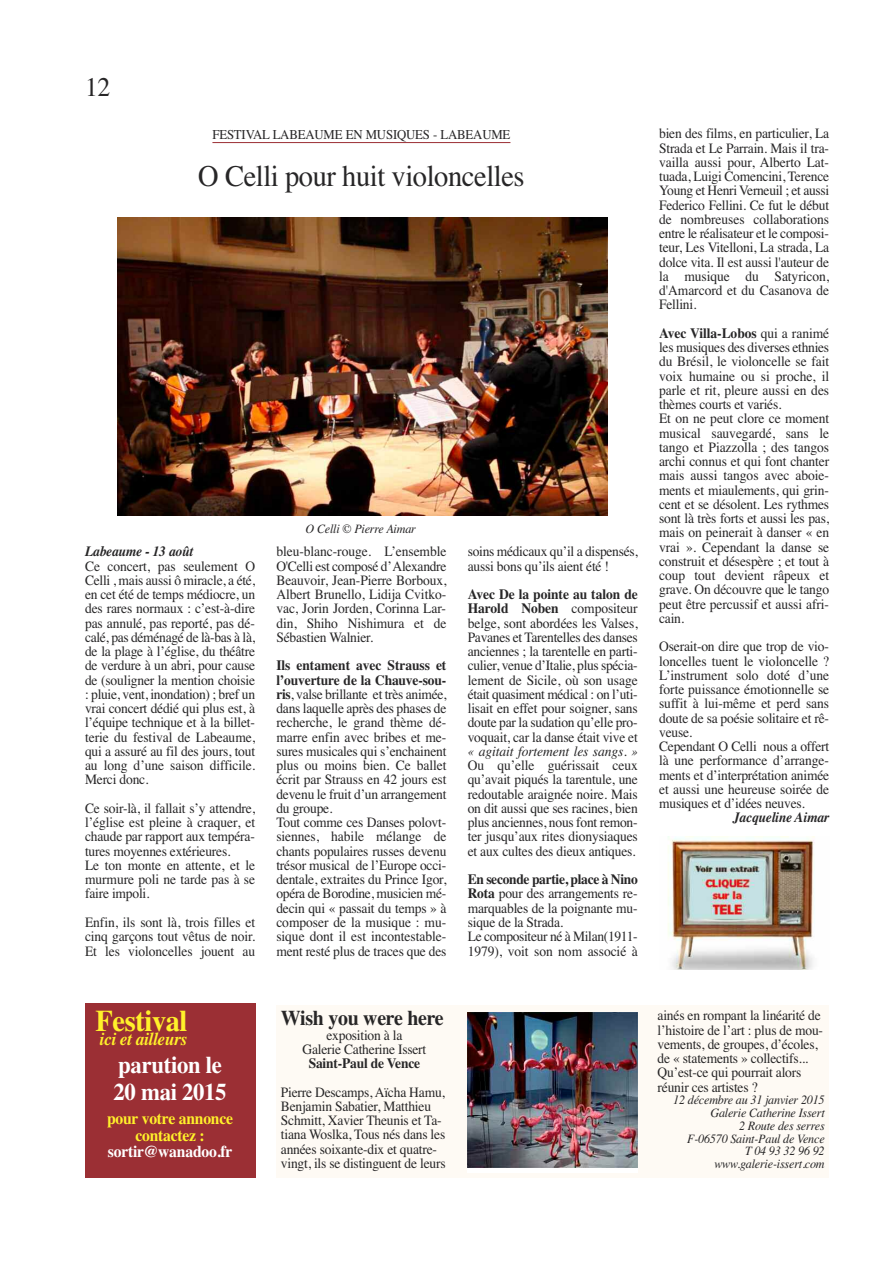
<style>
.page{position:relative;width:893px;height:1263px;background:#fff}
.page>*{position:absolute;margin:0;border:0;box-sizing:border-box;transform-origin:0 0}
.t1{font:30px "Times";letter-spacing:-.015em;color:#272627;scale:.95 1}
.t2{font:700 30px "Times";letter-spacing:-.015em;color:#fff12a;scale:.95 1}
.t3{font:27px "Times";color:#272627;scale:.95 1}
.t4{font:700 24px/27px "Times";letter-spacing:-.015em;color:#fff;scale:.95 1}
.t5{font:700 21px "Times";letter-spacing:-.015em;color:#272627;scale:.95 1}
.t6{font:italic 700 18px "Times";letter-spacing:-.015em;color:#fff12a;scale:.95 1}
.t7{font:700 16.5px/16.5px "Times";letter-spacing:-.015em;color:#fff12a;text-align:center;scale:.95 1}
.t8{font:700 16.5px "Times";letter-spacing:-.015em;color:#fff;scale:.95 1}
.t9{font:14.25px/14.2px "Times";letter-spacing:-.015em;color:#272627;scale:.95 1}
.t10{font:italic 700 14.25px "Times";letter-spacing:-.015em;color:#272627;scale:.95 1}
.t11{font:italic 14.25px "Times";letter-spacing:-.005em;color:#272627;scale:.95 1}
.t12{font:700 14.25px "Times";letter-spacing:-.015em;color:#272627;scale:.95 1}
.t13{font:13.5px "Times";letter-spacing:-.015em;color:#272627;scale:.95 1}
.t14{font:italic 12.75px/12.8px "Times";letter-spacing:-.015em;color:#272627;text-align:right;scale:.95 1}
.s1{font-weight:700}
</style>
<div class="page">
<hr style="left:212px;top:142px;width:298px;height:1px;background:#9b2f34">
<img style="left:117px;top:218px;width:490px;height:297px">
<img style="left:668px;top:836px;width:147px;height:133px">
<div style="left:276px;top:1005px;width:553px;height:173px;background:#fefaf4"></div>
<div style="left:468px;top:1012px;width:170px;height:160px;background:linear-gradient(to right,#fff,#fff)"></div>
<img style="left:468px;top:1012px;width:170px;height:155px">
<div style="left:85px;top:1003px;width:170px;height:175px;background:#9b2f34"></div>
<h2 class="t3" style="left:85px;top:71px;width:28px">12</h2>
<p class="t13" style="left:212px;top:127px;width:315px">FESTIVAL LABEAUME EN MUSIQUES - LABEAUME</p>
<h1 class="t1" style="left:198px;top:158px;width:345px">O Celli pour huit violoncelles</h1>
<p class="t14" style="left:306px;top:522px;width:118px">O Celli © Pierre Aimar</p>
<p class="t10" style="left:85px;top:543px;width:115px">Labeaume - 13 août</p>
<p class="t9" style="left:85px;top:559px;width:181px;text-align:justify">Ce concert, pas seulement O Celli , mais aussi ô miracle, a été, en cet été de temps médiocre, un des rares normaux : c’est-à-dire pas annulé, pas reporté, pas dé&shy;calé, pas déménagé de là-bas à là, de la plage à l’église, du théâtre de verdure à un abri, pour cause de (souligner la mention choisie : pluie, vent, inondation) ; bref un vrai concert dédié qui plus est, à l’équipe technique et à la billet&shy;terie du festival de Labeaume, qui a assuré au fil des jours, tout au long d’une saison difficile.<br>Merci donc.</p>
<p class="t9" style="left:85px;top:801px;width:181px">Ce soir-là, il fallait s’y attendre, l’église est pleine à craquer, et chaude par rapport aux tempéra&shy;tures moyennes extérieures.<br>Le ton monte en attente, et le murmure poli ne tarde pas à se faire impoli.</p>
<p class="t9" style="left:85px;top:915px;width:181px;text-align:justify">Enfin, ils sont là, trois filles et cinq garçons tout vêtus de noir.<br>Et les violoncelles jouent au</p>
<p class="t9" style="left:276px;top:544px;width:181px;text-align:justify">bleu-blanc-rouge. L’ensemble O'Celli est composé d’Alexandre Beauvoir, Jean-Pierre Borboux, Albert Brunello, Lidija Cvitko&shy;vac, Jorin Jorden, Corinna Lar&shy;din, Shiho Nishimura et de Sébastien Walnier.</p>
<p class="t9" style="left:276px;top:658px;width:181px"><span class="s1">Ils entament avec Strauss et l’ouverture de la Chauve-sou&shy;ris</span>, valse brillante et très animée, dans laquelle après des phases de recherche, le grand thème dé&shy;marre enfin avec bribes et me&shy;sures musicales qui s’enchainent plus ou moins bien. Ce ballet écrit par Strauss en 42 jours est devenu le fruit d’un arrangement du groupe.<br>Tout comme ces Danses polovt&shy;siennes, habile mélange de chants populaires russes devenu trésor musical de l’Europe occi&shy;dentale, extraites du Prince Igor, opéra de Borodine, musicien mé&shy;decin qui « passait du temps » à composer de la musique : mu&shy;sique dont il est incontestable&shy;ment resté plus de traces que des</p>
<p class="t9" style="left:468px;top:544px;width:181px">soins médicaux qu’il a dispensés, aussi bons qu’ils aient été !</p>
<p class="t9" style="left:468px;top:587px;width:181px;text-align:justify"><span class="s1">Avec De la pointe au talon de Harold Noben</span> compositeur belge, sont abordées les Valses, Pavanes et Tarentelles des danses anciennes ; la tarentelle en parti&shy;culier, venue d’Italie, plus spécia&shy;lement de Sicile, où son usage était quasiment médical : on l’uti&shy;lisait en effet pour soigner, sans doute par la sudation qu’elle pro&shy;voquait, car la danse était vive et</p>
<p class="t11" style="left:468px;top:743px;width:181px">« agitait fortement les sangs. »</p>
<p class="t9" style="left:468px;top:758px;width:181px;text-align:justify">Ou qu’elle guérissait ceux qu’avait piqués la tarentule, une redoutable araignée noire. Mais on dit aussi que ses racines, bien plus anciennes, nous font remon&shy;ter jusqu’aux rites dionysiaques et aux cultes des dieux antiques.</p>
<p class="t9" style="left:468px;top:872px;width:181px"><span class="s1">En seconde partie, place à Nino<br>Rota</span> pour des arrangements re&shy;marquables de la poignante mu&shy;sique de la Strada.<br>Le compositeur né à Milan(1911-<br>1979), voit son nom associé à</p>
<p class="t9" style="left:659px;top:126px;width:181px;text-align:justify">bien des films, en particulier, La Strada et Le Parrain. Mais il tra&shy;vailla aussi pour, Alberto Lat&shy;tuada, Luigi Comencini, Terence Young et henri Verneuil ; et aussi Federico Fellini. Ce fut le début de nombreuses collaborations entre le réalisateur et le composi&shy;teur, Les Vitelloni, La strada, La dolce vita. Il est aussi l'auteur de la musique du Satyricon, d'Amarcord et du Casanova de Fellini.</p>
<p class="t9" style="left:659px;top:326px;width:181px"><span class="s1">Avec Villa-Lobos</span> qui a ranimé les musiques des diverses ethnies du Brésil, le violoncelle se fait voix humaine ou si proche, il parle et rit, pleure aussi en des thèmes courts et variés.<br>Et on ne peut clore ce moment musical sauvegardé, sans le tango et Piazzolla ; des tangos archi connus et qui font chanter mais aussi tangos avec aboie&shy;ments et miaulements, qui grin&shy;cent et se désolent. Les rythmes sont là très forts et aussi les pas, mais on peinerait à danser « en vrai ». Cependant la danse se construit et désespère ; et tout à coup tout devient râpeux et grave. On découvre que le tango peut être percussif et aussi afri&shy;cain.</p>
<p class="t9" style="left:659px;top:639px;width:181px">Oserait-on dire que trop de vio&shy;loncelles tuent le violoncelle ?<br>L’instrument solo doté d’une forte puissance émotionnelle se suffit à lui-même et perd sans doute de sa poésie solitaire et rê&shy;veuse.<br>Cependant O Celli nous a offert là une performance d’arrange&shy;ments et d’interprétation animée et aussi une heureuse soirée de musiques et d’idées neuves.</p>
<p class="t10" style="left:733px;top:809px;width:103px">Jacqueline Aimar</p>
<h1 class="t2" style="left:96px;top:1003px;width:98px">Festival</h1>
<p class="t6" style="left:100px;top:1028px;width:94px">ici et ailleurs</p>
<h3 class="t4" style="left:114px;top:1051px;width:121px">parution le<br>20 mai 2015</h3>
<p class="t7" style="left:107px;top:1110px;width:134px">pour votre annonce contactez :</p>
<p class="t8" style="left:108px;top:1142px;width:133px">sortir@wanadoo.fr</p>
<h3 class="t5" style="left:281px;top:1006px;width:173px">Wish you were here</h3>
<p class="t9" style="left:302px;top:1028px;width:132px;text-align:center">exposition à la<br>Galerie Catherine Issert</p>
<p class="t12" style="left:309px;top:1055px;width:119px">Saint-Paul de Vence</p>
<p class="t9" style="left:281px;top:1085px;width:175px">Pierre Descamps, Aïcha hamu,<br>Benjamin Sabatier, Matthieu<br>Schmitt, Xavier Theunis et Ta&shy;tiana Woslka, Tous nés dans les années soixante-dix et quatre&shy;vingt, ils se distinguent de leurs</p>
<p class="t9" style="left:658px;top:1008px;width:176px">ainés en rompant la linéarité de l’histoire de l’art : plus de mou&shy;vements, de groupes, d’écoles, de « statements » collectifs...<br>Qu’est-ce qui pourrait alors réunir ces artistes ?</p>
<p class="t14" style="left:673px;top:1094px;width:161px">12 décembre au 31 janvier 2015<br>Galerie Catherine Issert<br>2 Route des serres<br>F-06570 Saint-Paul de Vence<br>T04 93 32 96 92 www.galerie-issert.com</p>
</div>
